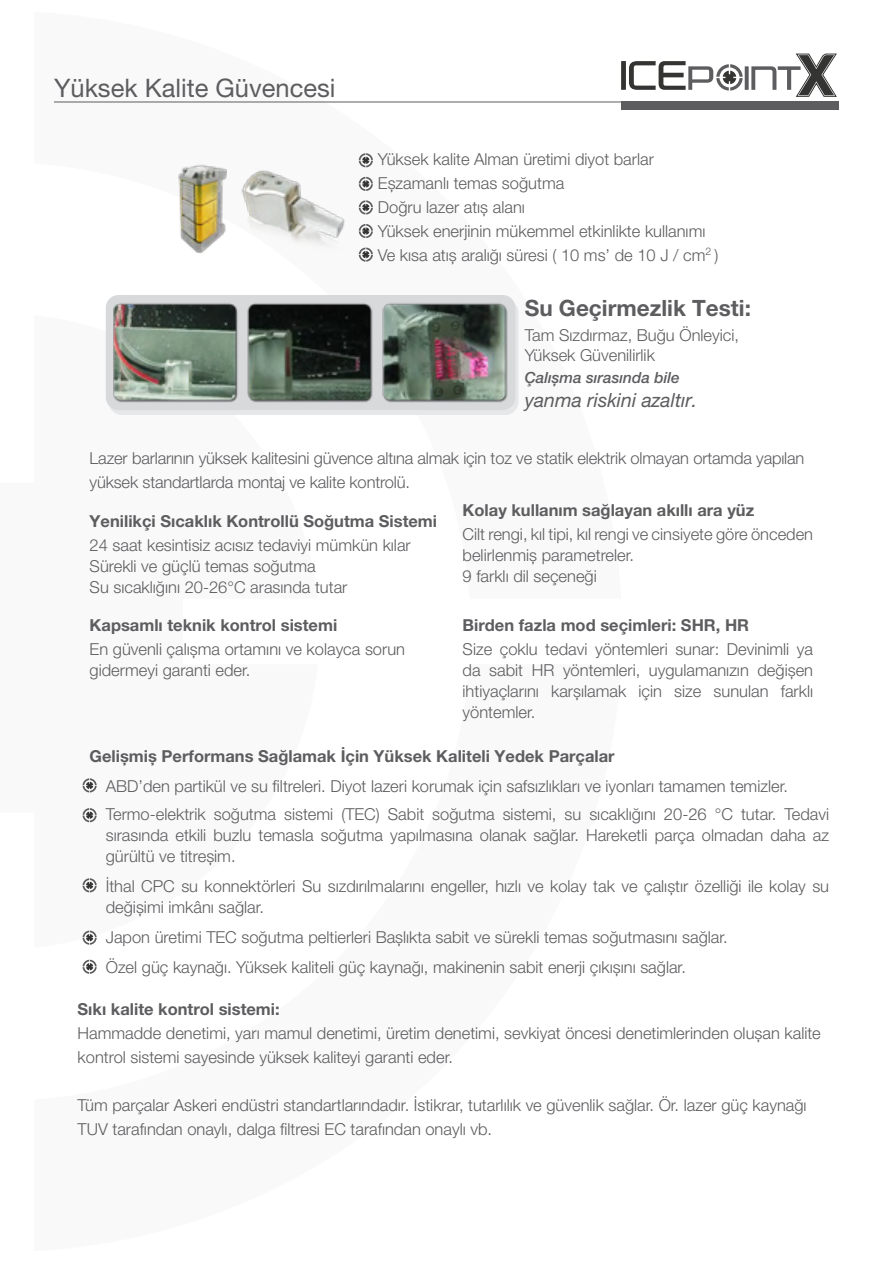
<style>
.page{position:relative;width:893px;height:1263px;background:#fff}
.page>*{position:absolute;margin:0;border:0;box-sizing:border-box;transform-origin:0 0}
.t1{font:25.5px "Helvetica Neue LT Pro";color:#5d5d60}
.t2{font:700 22.5px "Helvetica Neue LT Pro";color:#5d5d60}
.t3{font:italic 19.5px "Helvetica Neue LT Pro";color:#5d5d60}
.t4{font:300 16.5px/21px "Helvetica Neue LT Pro";color:#5d5d60}
.t5{font:700 16.5px "Helvetica Neue LT Pro";color:#5d5d60}
.t6{font:italic 500 15.45px "Helvetica Neue LT Pro";color:#5d5d60}
</style>
<div class="page">
<div style="left:621px;top:61px;width:5px;height:29px;background:#343433"></div>
<svg style="left:745px;top:66px;width:4px;height:24px"></svg>
<svg style="left:751px;top:54px;width:85px;height:42px"></svg>
<svg style="left:629px;top:61px;width:114px;height:30px"></svg>
<svg style="left:359px;top:248px;width:14px;height:14px"></svg>
<svg style="left:359px;top:224px;width:14px;height:14px"></svg>
<svg style="left:359px;top:200px;width:14px;height:14px"></svg>
<svg style="left:359px;top:177px;width:14px;height:14px"></svg>
<svg style="left:359px;top:153px;width:14px;height:14px"></svg>
<img style="left:178px;top:158px;width:181px;height:99px">
<svg style="left:83px;top:878px;width:14px;height:14px"></svg>
<svg style="left:83px;top:930px;width:14px;height:15px"></svg>
<svg style="left:83px;top:960px;width:14px;height:14px"></svg>
<svg style="left:83px;top:808px;width:14px;height:14px"></svg>
<svg style="left:83px;top:778px;width:14px;height:14px"></svg>
<div style="left:109px;top:300px;width:409px;height:115px;background:#e6e7e8;border-radius:13px"></div>
<div style="left:106px;top:295px;width:409px;height:115px;background:#d7d9da;border-radius:13px"></div>
<img style="left:113px;top:303px;width:395px;height:100px">
<hr style="left:54px;top:102px;width:785px;height:1px;background:#5d5d60">
<div style="left:621px;top:102px;width:218px;height:8px;background:#5d5d60"></div>
<h1 class="t1" style="left:54px;top:73px;width:283px">Yüksek Kalite Güvencesi</h1>
<p class="t4" style="left:378px;top:147px;width:342px;line-height:24px">Yüksek kalite Alman üretimi diyot barlar Eșzamanlı temas soğutma<br>Doğru lazer atıș alanı<br>Yüksek enerjinin mükemmel etkinlikte kullanımı Ve kısa atıș aralığı süresi ( 10 ms’ de 10 J / cm<sup>2</sup> )</p>
<h2 class="t2" style="left:525px;top:294px;width:228px">Su Geçirmezlik Testi:</h2>
<p class="t4" style="left:525px;top:325px;width:216px;line-height:19.5px">Tam Sızdırmaz, Buğu Önleyici,<br>Yüksek Güvenilirlik</p>
<p class="t6" style="left:525px;top:369px;width:156px">Çalıșma sırasında bile</p>
<p class="t3" style="left:525px;top:388px;width:174px">yanma riskini azaltır.</p>
<p class="t4" style="left:90px;top:446px;width:716px;line-height:24px">Lazer barlarının yüksek kalitesini güvence altına almak için toz ve statik elektrik olmayan ortamda yapılan yüksek standartlarda montaj ve kalite kontrolü.</p>
<p class="t5" style="left:90px;top:511px;width:349px">Yenilikçi Sıcaklık Kontrollü Soğutma Sistemi</p>
<p class="t4" style="left:90px;top:534px;width:323px">24 saat kesintisiz acısız tedaviyi mümkün kılar<br>Sürekli ve güçlü temas soğutma<br>Su sıcaklığını 20-26°C arasında tutar</p>
<p class="t5" style="left:90px;top:615px;width:249px">Kapsamlı teknik kontrol sistemi</p>
<p class="t4" style="left:90px;top:639px;width:317px">En güvenli çalıșma ortamını ve kolayca sorun gidermeyi garanti eder.</p>
<p class="t5" style="left:463px;top:500px;width:293px">Kolay kullanım sağlayan akıllı ara yüz</p>
<p class="t4" style="left:463px;top:524px;width:352px">Cilt rengi, kıl tipi, kıl rengi ve cinsiyete göre önceden belirlenmiș parametreler.<br>9 farklı dil seçeneği</p>
<p class="t5" style="left:463px;top:615px;width:288px">Birden fazla mod seçimleri: SHR, HR</p>
<p class="t4" style="left:463px;top:639px;width:352px;text-align:justify">Size çoklu tedavi yöntemleri sunar: Devinimli ya da sabit HR yöntemleri, uygulamanızın değișen ihtiyaçlarını karșılamak için size sunulan farklı yöntemler.</p>
<p class="t5" style="left:90px;top:746px;width:526px">Gelișmiș Performans Sağlamak İçin Yüksek Kaliteli Yedek Parçalar</p>
<p class="t4" style="left:106px;top:771px;width:725px;line-height:28.5px">ABD’den partikül ve su filtreleri. Diyot lazeri korumak için safsızlıkları ve iyonları tamamen temizler.<br>Termo-elektrik soğutma sistemi (TEC) Sabit soğutma sistemi, su sıcaklığını 20-26 °C tutar. Tedavi</p>
<p class="t4" style="left:106px;top:824px;width:725px">sırasında etkili buzlu temasla soğutma yapılmasına olanak sağlar. Hareketli parça olmadan daha az gürültü ve titreșim.</p>
<p class="t4" style="left:106px;top:875px;width:725px">İthal CPC su konnektörleri Su sızdırılmalarını engeller, hızlı ve kolay tak ve çalıștır özelliği ile kolay su değișimi imkânı sağlar.</p>
<p class="t4" style="left:106px;top:922px;width:623px;line-height:30px">Japon üretimi TEC soğutma peltierleri Bașlıkta sabit ve sürekli temas soğutmasını sağlar.<br>Özel güç kaynağı. Yüksek kaliteli güç kaynağı, makinenin sabit enerji çıkıșını sağlar.</p>
<p class="t5" style="left:78px;top:999px;width:204px">Sıkı kalite kontrol sistemi:</p>
<p class="t4" style="left:78px;top:1021px;width:745px;line-height:24px">Hammadde denetimi, yarı mamul denetimi, üretim denetimi, sevkiyat öncesi denetimlerinden olușan kalite kontrol sistemi sayesinde yüksek kaliteyi garanti eder.</p>
<p class="t4" style="left:78px;top:1093px;width:730px;line-height:24px">Tüm parçalar Askeri endüstri standartlarındadır. İstikrar, tutarlılık ve güvenlik sağlar. Ör. lazer güç kaynağı<br>TUV tarafından onaylı, dalga filtresi EC tarafından onaylı vb.</p>
</div>
